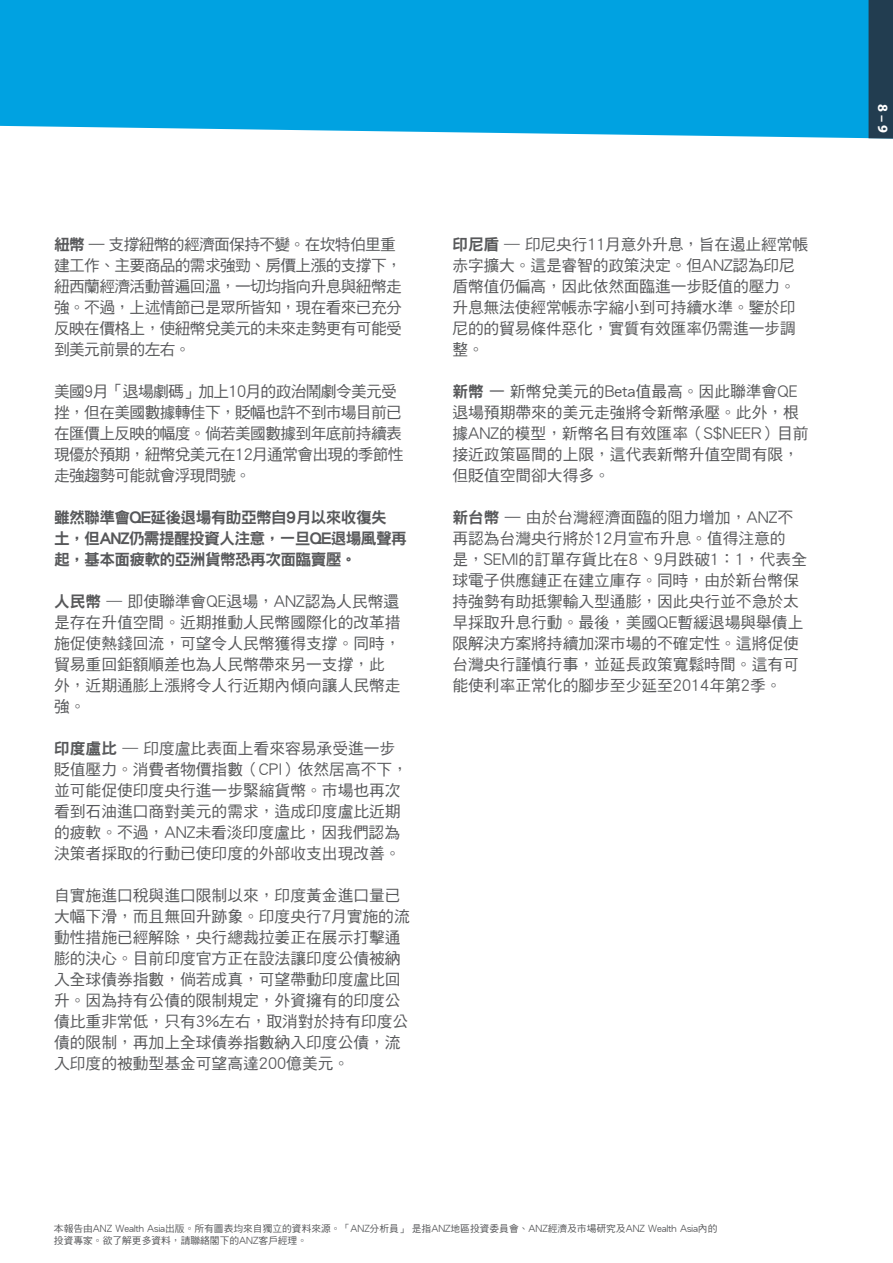
<style>
.page{position:relative;width:893px;height:1263px;background:#fff}
.page>*{position:absolute;margin:0;border:0;box-sizing:border-box;transform-origin:0 0}
.t1{font:15.75px/21px "DF Hei HK W5";color:#57585a}
.t2{font:15.75px/21px "DF Hei HK W5";letter-spacing:-.04em;color:#57585a}
.t3{font:15.75px/21px "DF Hei HK W9";letter-spacing:-.04em;color:#57585a}
.t4{font:700 14.25px "Myriad Pro";color:#fff}
.t5{font:9.75px/11.7px "DF Hei HK W5";color:#57585a}
.s1{font-family:"DF Hei HK W9"}
</style>
<div class="page">
<div style="left:0;top:0;width:868px;height:138px;background:#00a2e1"></div>
<div style="left:868px;top:0;width:25px;height:139px;background:#223d50"></div>
<p class="t2" style="left:54px;top:233px;width:349px"><span class="s1">紐幣</span> – 支撐紐幣的經濟面保持不變。在坎特伯里重建工作、主要商品的需求強勁、房價上漲的支撐下，紐西蘭經濟活動普遍回溫，一切均指向升息與紐幣走強。不過，上述情節已是眾所皆知，現在看來已充分反映在價格上，使紐幣兌美元的未來走勢更有可能受到美元前景的左右。</p>
<p class="t2" style="left:54px;top:380px;width:351px">美國9月「退場劇碼」加上10月的政治鬧劇令美元受挫，但在美國數據轉佳下，貶幅也許不到市場目前已在匯價上反映的幅度。倘若美國數據到年底前持續表現優於預期，紐幣兌美元在12月通常會出現的季節性走強趨勢可能就會浮現問號。</p>
<p class="t3" style="left:54px;top:506px;width:354px">雖然聯準會QE延後退場有助亞幣自9月以來收復失<br>土，但ANZ仍需提醒投資人注意，一旦QE退場風聲再起，基本面疲軟的亞洲貨幣恐再次面臨賣壓。</p>
<p class="t1" style="left:54px;top:590px;width:348px"><span class="s1">人民幣</span> — 即使聯準會QE退場，ANZ認為人民幣還是存在升值空間。近期推動人民幣國際化的改革措施促使熱錢回流，可望令人民幣獲得支撐。同時，貿易重回鉅額順差也為人民幣帶來另一支撐，此外，近期通膨上漲將令人行近期內傾向讓人民幣走強。</p>
<p class="t1" style="left:54px;top:737px;width:355px"><span class="s1">印度盧比</span> — 印度盧比表面上看來容易承受進一步貶值壓力。消費者物價指數（CPI）依然居高不下，並可能促使印度央行進一步緊縮貨幣。市場也再次看到石油進口商對美元的需求，造成印度盧比近期的疲軟。不過，ANZ未看淡印度盧比，因我們認為決策者採取的行動已使印度的外部收支出現改善。</p>
<p class="t1" style="left:54px;top:884px;width:357px">自實施進口稅與進口限制以來，印度黃金進口量已大幅下滑，而且無回升跡象。印度央行7月實施的流動性措施已經解除，央行總裁拉姜正在展示打擊通膨的決心。目前印度官方正在設法讓印度公債被納入全球債券指數，倘若成真，可望帶動印度盧比回升。因為持有公債的限制規定，外資擁有的印度公債比重非常低，只有3%左右，取消對於持有印度公債的限制，再加上全球債券指數納入印度公債，流入印度的被動型基金可望高達200億美元。</p>
<p class="t1" style="left:452px;top:233px;width:357px"><span class="s1">印尼盾</span> — 印尼央行11月意外升息，旨在遏止經常帳赤字擴大。這是睿智的政策決定。但ANZ認為印尼盾幣值仍偏高，因此依然面臨進一步貶值的壓力。升息無法使經常帳赤字縮小到可持續水準。鑒於印尼的的貿易條件惡化，實質有效匯率仍需進一步調整。</p>
<p class="t1" style="left:452px;top:380px;width:358px"><span class="s1">新幣</span> 一 新幣兌美元的Beta值最高。因此聯準會QE退場預期帶來的美元走強將令新幣承壓。此外，根據ANZ的模型，新幣名目有效匯率（S$NEER）目前接近政策區間的上限，這代表新幣升值空間有限，但貶值空間卻大得多。</p>
<p class="t1" style="left:452px;top:506px;width:356px"><span class="s1">新台幣</span> – 由於台灣經濟面臨的阻力增加，ANZ不再認為台灣央行將於12月宣布升息。值得注意的<br>是，SEMI的訂單存貨比在8、9月跌破1：1，代表全球電子供應鏈正在建立庫存。同時，由於新台幣保持強勢有助抵禦輸入型通膨，因此央行並不急於太早採取升息行動。最後，美國QE暫緩退場與舉債上限解決方案將持續加深市場的不確定性。這將促使台灣央行謹慎行事，並延長政策寬鬆時間。這有可能使利率正常化的腳步至少延至2014年第2季。</p>
<p class="t5" style="left:54px;top:1223px;width:665px">本報告由ANZ Wealth Asia出版。所有圖表均來自獨立的資料來源。「ANZ分析員」 是指ANZ地區投資委員會、ANZ經濟及市場研究及ANZ Wealth Asia內的投資專家。欲了解更多資料，請聯絡閣下的ANZ客戶經理。</p>
<p class="t4" style="left:892px;top:104px;width:30px;rotate:90deg">8 – 9</p>
</div>
